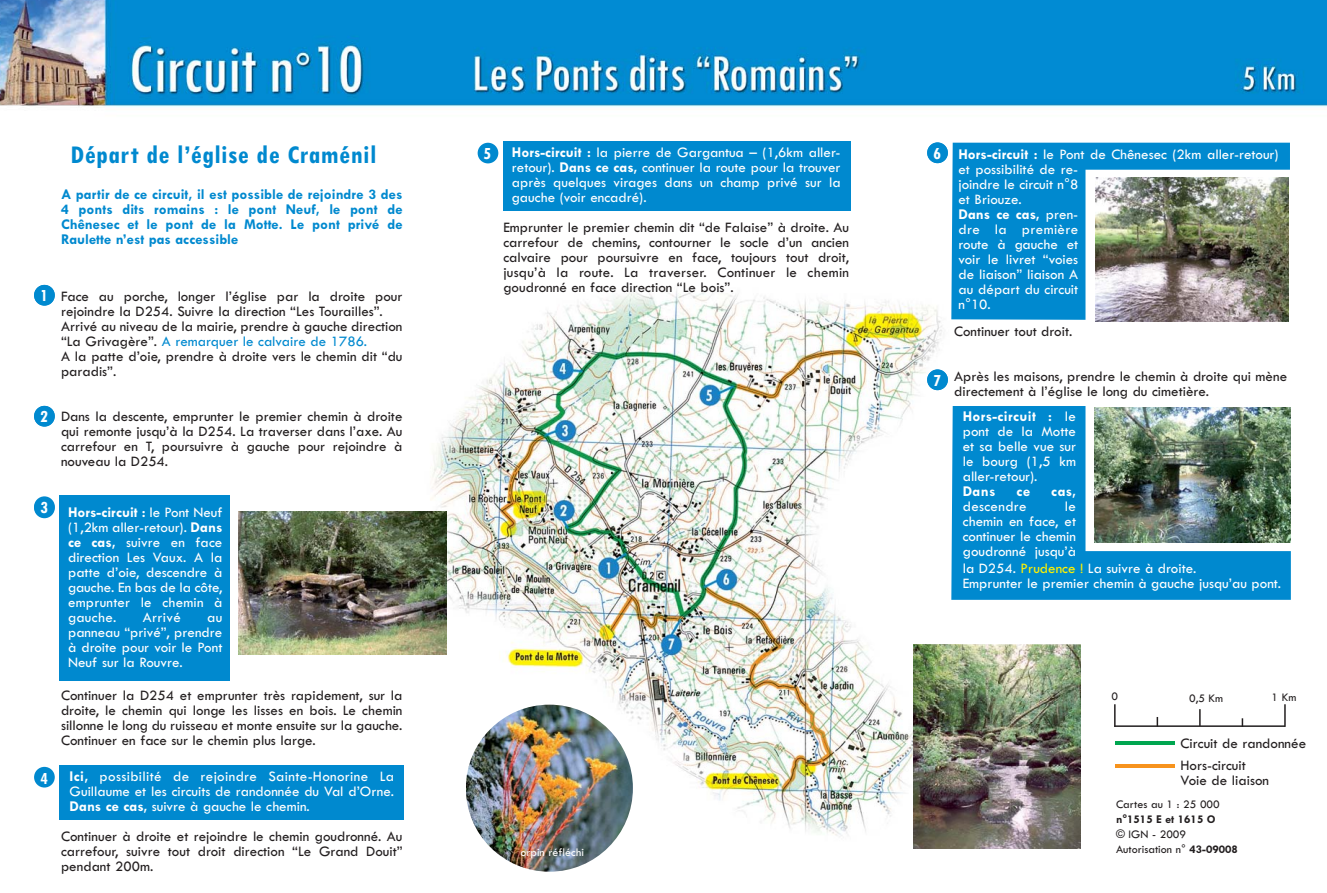
<style>
.page{position:relative;width:1327px;height:893px;background:#fff}
.page>*{position:absolute;margin:0;border:0;box-sizing:border-box;transform-origin:0 0}
.t1{font:700 condensed 27px "Tw Cen";letter-spacing:.02em;color:#0089cf}
.t2{font:700 condensed 18px "Tw Cen";color:#fff}
.t3{font:500 15px/15px "Tw Cen";color:#231f20;text-align:justify}
.t4{font:500 15px/15px "Tw Cen";color:#fff;text-align:justify}
.t5{font:700 15px/15px "Tw Cen";color:#0089cf;text-align:justify}
.t6{font:700 15px "Tw Cen";letter-spacing:.02em;color:#fff}
.t7{font:500 15px "Tw Cen";letter-spacing:.02em;color:#fff}
.t8{font:500 12px "Tw Cen";color:#231f20}
.t9{font:700 12px "Tw Cen";color:#231f20}
.t10{font:500 12px "Tw Cen";color:#fff}
.s1{color:#0089cf}
.s2{font-weight:700}
.s3{color:#fff200}
</style>
<div class="page">
<img style="left:0;top:0;width:1327px;height:871px">
<img style="left:408px;top:271px;width:553px;height:581px">
<img style="left:467px;top:705px;width:166px;height:167px;border-radius:50%">
<svg style="left:951px;top:143px;width:339px;height:177px;background:#1b94d2"></svg>
<img style="left:951px;top:406px;width:340px;height:194px">
<svg style="left:34px;top:498px;width:21px;height:20px"></svg>
<div style="left:478px;top:143px;width:20px;height:20px;background:#0089cf;border-radius:50%"></div>
<img style="left:913px;top:644px;width:167px;height:205px">
<div style="left:60px;top:765px;width:344px;height:55px;background:#0089cf"></div>
<div style="left:503px;top:141px;width:347px;height:69px;background:#0089cf"></div>
<div style="left:60px;top:495px;width:170px;height:185px;background:#0089cf"></div>
<div style="left:34px;top:285px;width:21px;height:21px;background:#0089cf;border-radius:50%"></div>
<div style="left:34px;top:406px;width:21px;height:21px;background:#0089cf;border-radius:50%"></div>
<div style="left:34px;top:496px;width:21px;height:21px;background:#0089cf;border-radius:50%"></div>
<div style="left:34px;top:767px;width:21px;height:20px;background:#0089cf;border-radius:50%"></div>
<div style="left:927px;top:142px;width:21px;height:21px;background:#0089cf;border-radius:50%"></div>
<div style="left:927px;top:369px;width:21px;height:21px;background:#0089cf;border-radius:50%"></div>
<img style="left:238px;top:512px;width:208px;height:143px">
<img style="left:1096px;top:178px;width:192px;height:143px">
<hr style="left:1114px;top:725px;width:171px;height:2px;background:#231f20">
<svg style="left:1284px;top:704px;width:1px;height:22px"></svg>
<svg style="left:1114px;top:704px;width:1px;height:23px"></svg>
<svg style="left:1199px;top:709px;width:1px;height:17px"></svg>
<svg style="left:1156px;top:717px;width:2px;height:10px"></svg>
<svg style="left:1241px;top:718px;width:2px;height:9px"></svg>
<hr style="left:1115px;top:741px;width:59px;height:4px;background:#00a650">
<hr style="left:1115px;top:764px;width:59px;height:4px;background:#f7931d">
<h1 class="t1" style="left:70px;top:145px;width:307px">Départ de l’église de Craménil</h1>
<p class="t5" style="left:61px;top:187px;width:343px">A partir de ce circuit, il est possible de rejoindre 3 des 4 ponts dits romains : le pont Neuf, le pont de Chênesec et le pont de la Motte. Le pont privé de Raulette n’est pas accessible</p>
<p class="t2" style="left:40px;top:289px;width:9px">1</p>
<p class="t2" style="left:40px;top:410px;width:9px">2</p>
<p class="t3" style="left:61px;top:290px;width:343px;text-align:left">Face au porche, longer l’église par la droite pour rejoindre la D254. Suivre la direction “Les Tourailles”.<br>Arrivé au niveau de la mairie, prendre à gauche direction “La Grivagère”. <span class="s1">A remarquer le calvaire de 1786.<br></span>A la patte d’oie, prendre à droite vers le chemin dit “du paradis”.</p>
<p class="t3" style="left:61px;top:410px;width:343px">Dans la descente, emprunter le premier chemin à droite qui remonte jusqu’à la D254. La traverser dans l’axe. Au carrefour en T, poursuivre à gauche pour rejoindre à nouveau la D254.</p>
<p class="t2" style="left:40px;top:501px;width:9px">3</p>
<p class="t4" style="left:68px;top:506px;width:156px"><span class="s2">Hors-circuit :</span> le Pont Neuf (1,2km aller-retour). <span class="s2">Dans ce cas,</span> suivre en face direction Les Vaux. A la patte d’oie, descendre à gauche. En bas de la côte, emprunter le chemin à gauche.</p>
<p class="t4" style="left:143px;top:611px;width:40px">Arrivé</p>
<p class="t4" style="left:68px;top:611px;width:156px;text-indent:139px">au panneau “privé”, prendre à droite pour voir le Pont Neuf sur la Rouvre.</p>
<p class="t2" style="left:483px;top:148px;width:9px">5</p>
<p class="t4" style="left:512px;top:146px;width:330px"><span class="s2">Hors-circuit :</span> la pierre de Gargantua – (1,6km aller&shy;retour). <span class="s2">Dans ce cas,</span> continuer la route pour la trouver après quelques virages dans un champ privé sur la gauche (voir encadré).</p>
<p class="t3" style="left:503px;top:221px;width:347px">Emprunter le premier chemin dit “de Falaise” à droite. Au carrefour de chemins, contourner le socle d’un ancien calvaire pour poursuivre en face, toujours tout droit, jusqu’à la route. La traverser. Continuer le chemin goudronné en face direction “Le bois”.</p>
<p class="t2" style="left:933px;top:147px;width:9px">6</p>
<p class="t2" style="left:933px;top:374px;width:9px">7</p>
<p class="t4" style="left:958px;top:148px;width:322px;text-align:left"><span class="s2">Hors-circuit :</span> le Pont de Chênesec (2km aller-retour) et possibilité de re-<br>joindre le circuit n°8<br>et Briouze.<br><span class="s2">Dans ce cas,</span> pren-<br>dre la première<br>route à gauche et<br>voir le livret “voies<br>de liaison” liaison A<br>au départ du circuit<br>n°10.</p>
<p class="t3" style="left:954px;top:325px;width:120px">Continuer tout droit.</p>
<p class="t3" style="left:954px;top:370px;width:334px">Après les maisons, prendre le chemin à droite qui mène directement à l’église le long du cimetière.</p>
<p class="t4" style="left:962px;top:410px;width:115px"><span class="s2">Hors-circuit :</span> le pont de la Motte et sa belle vue sur le bourg (1,5 km aller-retour).</p>
<p class="t6" style="left:962px;top:486px;width:34px">Dans</p>
<p class="t6" style="left:1016px;top:486px;width:15px">ce</p>
<p class="t6" style="left:1051px;top:486px;width:26px">cas,</p>
<p class="t7" style="left:962px;top:502px;width:66px">descendre</p>
<p class="t4" style="left:962px;top:500px;width:115px;text-indent:102px">le chemin en face, et continuer le chemin goudronné jusqu’à</p>
<p class="t4" style="left:962px;top:563px;width:320px">la D254. <span class="s3">Prudence !</span> La suivre à droite.<br>Emprunter le premier chemin à gauche jusqu’au pont.</p>
<p class="t2" style="left:40px;top:772px;width:9px">4</p>
<p class="t3" style="left:61px;top:689px;width:343px">Continuer la D254 et emprunter très rapidement, sur la droite, le chemin qui longe les lisses en bois. Le chemin sillonne le long du ruisseau et monte ensuite sur la gauche.<br>Continuer en face sur le chemin plus large.</p>
<p class="t4" style="left:70px;top:770px;width:326px"><span class="s2">Ici,</span> possibilité de rejoindre Sainte-Honorine La Guillaume et les circuits de randonnée du Val d’Orne.<br><span class="s2">Dans ce cas,</span> suivre à gauche le chemin.</p>
<p class="t3" style="left:61px;top:830px;width:343px">Continuer à droite et rejoindre le chemin goudronné. Au carrefour, suivre tout droit direction “Le Grand Douit” pendant 200m.</p>
<p class="t8" style="left:1111px;top:692px;width:8px">0</p>
<p class="t8" style="left:1189px;top:694px;width:36px">0,5 Km</p>
<p class="t8" style="left:1271px;top:693px;width:26px">1 Km</p>
<p class="t3" style="left:1180px;top:734px;width:127px;line-height:21.3px">Circuit de randonnée<br>Hors-circuit</p>
<p class="t3" style="left:1180px;top:774px;width:90px">Voie de liaison</p>
<p class="t8" style="left:1116px;top:801px;width:105px">Cartes au 1 : 25 000</p>
<p class="t9" style="left:1116px;top:815px;width:101px">n°1515 E et 1615 O</p>
<p class="t8" style="left:1116px;top:831px;width:72px">© IGN - 2009</p>
<p class="t10" style="left:520px;top:849px;width:65px">orpin réfléchi</p>
<p class="t8" style="left:1116px;top:846px;width:123px">Autorisation n° <span class="s2">43-09008</span></p>
</div>
